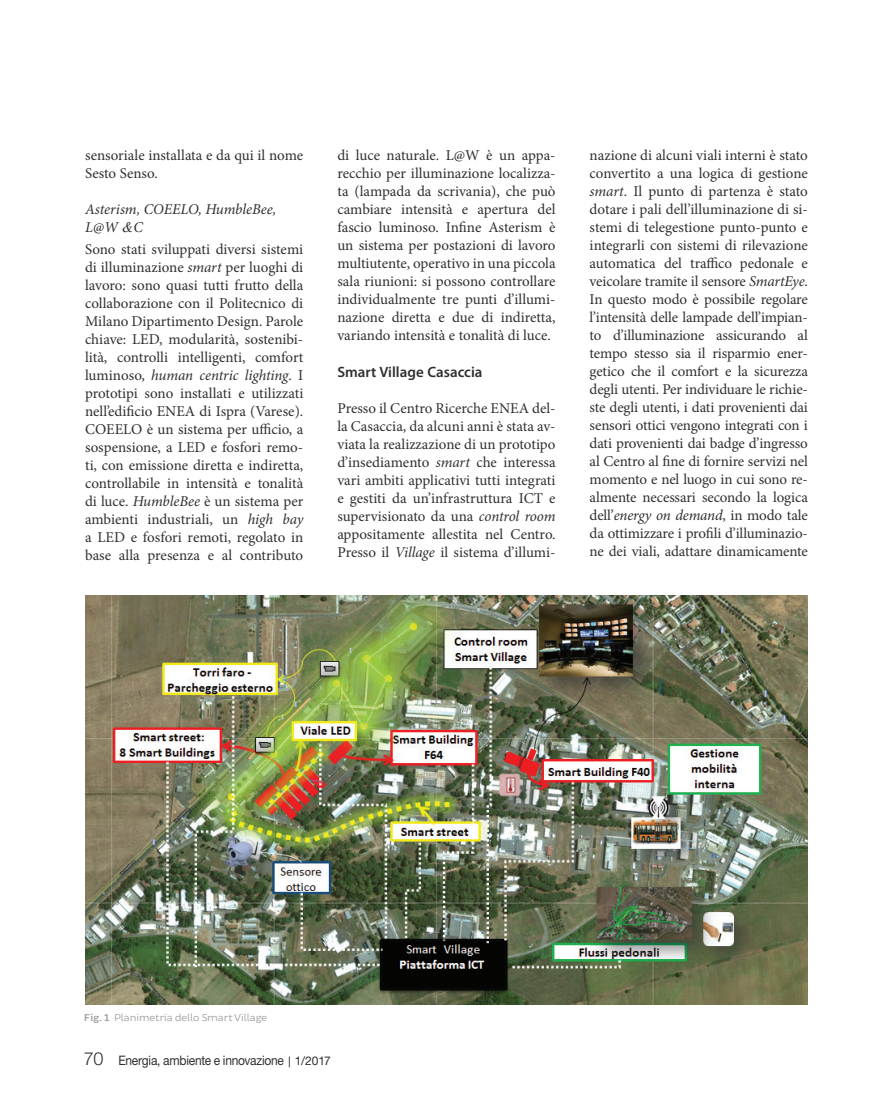
<style>
.page{position:relative;width:893px;height:1106px;background:#fff}
.page>*{position:absolute;margin:0;border:0;box-sizing:border-box;transform-origin:0 0}
.t1{font:15px/18px "Minion Pro";letter-spacing:-.005em;color:#312f30;text-align:justify}
.t2{font:italic 15px/18px "Minion Pro";letter-spacing:-.01em;color:#312f30}
.t3{font:600 15px "Myriad Pro";color:#312f30}
.t4{font:13.05px "Helvetica Neue LT Std";letter-spacing:-.02em;color:#312f30;scale:.92 1}
.t5{font:10.5px "Brocha";color:#9d9fa2}
.s1{font-family:"Times"}
.s2{font-style:italic}
.s3{font-weight:600}
.s4{font-family:"Helvetica Neue";font-weight:300;font-size:18px}
.s5{font-family:"Calibri";font-size:12px}
.s6{font-size:12px}
</style>
<div class="page">
<img style="left:85px;top:595px;width:723px;height:409px">
<p class="t1" style="left:85px;top:146px;width:220px">sensoriale installata e da qui il nome<br>Sesto Senso.</p>
<p class="t2" style="left:85px;top:200px;width:193px">Asterism, COEELO, HumbleBee,<br>L@W <span class="s1">&amp;</span>C</p>
<p class="t1" style="left:85px;top:240px;width:220px">Sono stati sviluppati diversi sistemi di illuminazione <span class="s2">smart</span> per luoghi di lavoro: sono quasi tutti frutto della collaborazione con il Politecnico di Milano Dipartimento Design. Parole chiave: LED, modularità, sostenibi&shy;lità, controlli intelligenti, comfort luminoso, <span class="s2">human centric lighting</span>. I prototipi sono installati e utilizzati nell’edificio ENEA di Ispra (Varese).<br>COEELO è un sistema per ufficio, a sospensione, a LED e fosfori remo&shy;ti, con emissione diretta e indiretta, controllabile in intensità e tonalità di luce. <span class="s2">HumbleBee</span> è un sistema per ambienti industriali, un <span class="s2">high bay </span>a LED e fosfori remoti, regolato in base alla presenza e al contributo</p>
<p class="t1" style="left:337px;top:146px;width:220px">di luce naturale. L@W è un appa&shy;recchio per illuminazione localizza&shy;ta (lampada da scrivania), che può cambiare intensità e apertura del fascio luminoso. Infine Asterism è un sistema per postazioni di lavoro multiutente, operativo in una piccola sala riunioni: si possono controllare individualmente tre punti d’illumi&shy;nazione diretta e due di indiretta, variando intensità e tonalità di luce.</p>
<p class="t3" style="left:337px;top:362px;width:147px">Smart Village Casaccia</p>
<p class="t1" style="left:337px;top:399px;width:220px">Presso il Centro Ricerche ENEA del&shy;la Casaccia, da alcuni anni è stata av&shy;viata la realizzazione di un prototipo d’insediamento <span class="s2">smart</span> che interessa vari ambiti applicativi tutti integrati e gestiti da un’infrastruttura ICT e supervisionato da una <span class="s2">control room </span>appositamente allestita nel Centro.<br>Presso il <span class="s2">Village</span> il sistema d’illumi-</p>
<p class="t1" style="left:590px;top:146px;width:220px">nazione di alcuni viali interni è stato convertito a una logica di gestione <span class="s2">smart</span>. Il punto di partenza è stato dotare i pali dell’illuminazione di si&shy;stemi di telegestione punto-punto e integrarli con sistemi di rilevazione automatica del traffico pedonale e veicolare tramite il sensore <span class="s2">SmartEye</span>.<br>In questo modo è possibile regolare l’intensità delle lampade dell’impian&shy;to d’illuminazione assicurando al tempo stesso sia il risparmio ener&shy;getico che il comfort e la sicurezza degli utenti. Per individuare le richie&shy;ste degli utenti, i dati provenienti dai sensori ottici vengono integrati con i dati provenienti dai badge d’ingresso al Centro al fine di fornire servizi nel momento e nel luogo in cui sono re&shy;almente necessari secondo la logica dell’<span class="s2">energy on demand</span>, in modo tale da ottimizzare i profili d’illuminazio&shy;ne dei viali, adattare dinamicamente</p>
<p class="t5" style="left:84px;top:1011px;width:185px"><span class="s3">Fig. 1</span> Planimetria dello Smart Village</p>
<p class="t4" style="left:84px;top:1052px;width:270px"><span class="s4">70</span> Energia, ambiente e innovazione <span class="s5">|</span> <span class="s6">1/2017</span></p>
</div>
